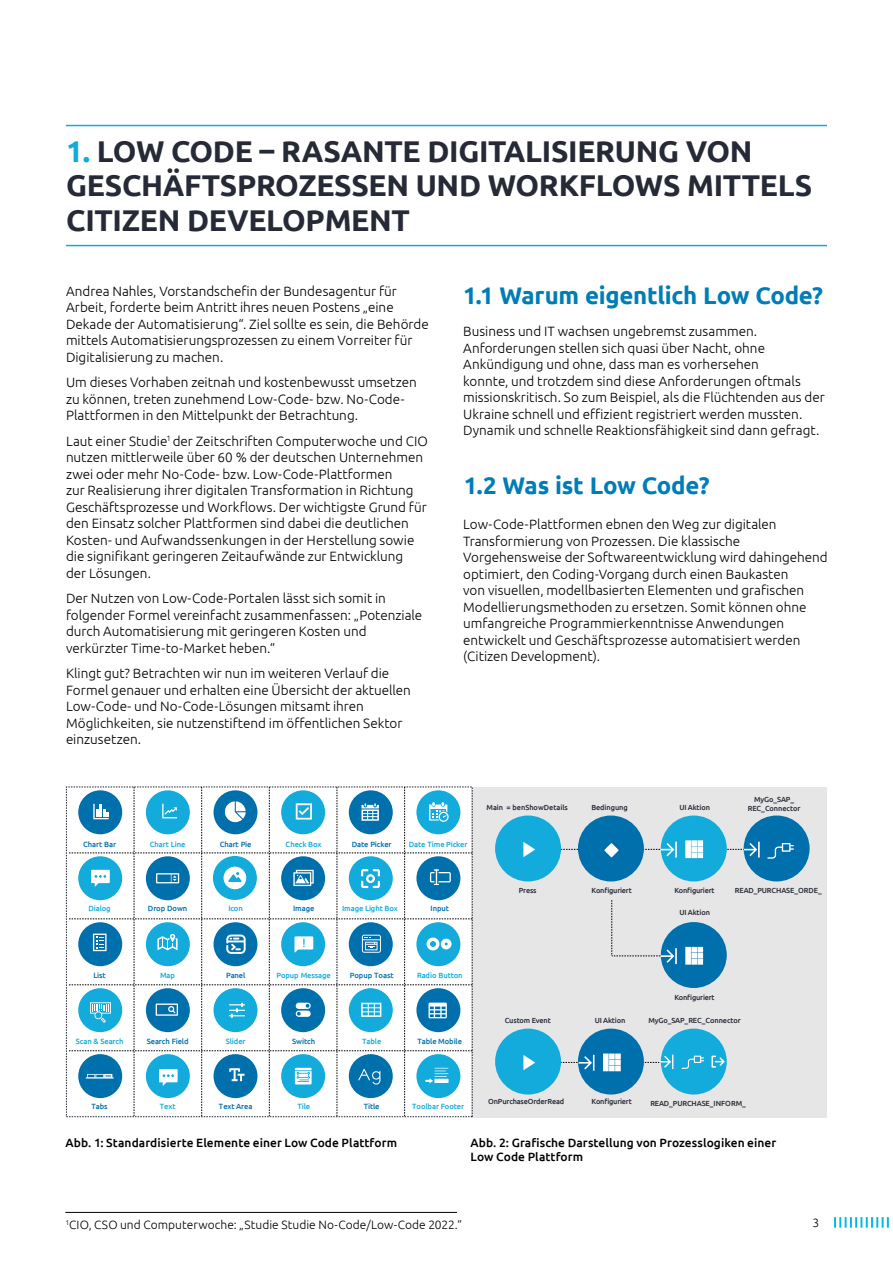
<style>
.page{position:relative;width:893px;height:1263px;background:#fff}
.page>*{position:absolute;margin:0;border:0;box-sizing:border-box;transform-origin:0 0}
.t1{font:700 30px/34.5px "Ubuntu";letter-spacing:-.01em;color:#262936}
.t2{font:700 24px "Ubuntu";letter-spacing:-.01em;color:#007db7}
.t3{font:300 13.5px/16.5px "Ubuntu";color:#000}
.t4{font:500 12px/14.4px "Ubuntu";letter-spacing:.005em;color:#000}
.t5{font:300 12px "Ubuntu";letter-spacing:.005em;color:#000}
.t6{font:500 7.65px "Ubuntu";letter-spacing:-.015em;color:#12abdb}
.t7{font:500 7.65px "Ubuntu";letter-spacing:-.015em;color:#0070ad}
.t8{font:500 7.35px/8.9px "Ubuntu";letter-spacing:-.02em;color:#262936;text-align:center}
.t9{font:500 7.35px "Ubuntu";color:#262936}
.s1{color:#12abdb}
</style>
<div class="page">
<svg style="left:834px;top:1217px;width:55px;height:10px"></svg>
<div style="left:472px;top:787px;width:355px;height:330px;background:#e6e6e6"></div>
<svg style="left:68px;top:787px;width:404px;height:330px"></svg>
<div style="left:495px;top:815px;width:66px;height:66px;background:#12abdb;border-radius:50%"></div>
<div style="left:578px;top:815px;width:66px;height:66px;background:#0070ad;border-radius:50%"></div>
<div style="left:661px;top:815px;width:66px;height:66px;background:#12abdb;border-radius:50%"></div>
<div style="left:495px;top:1028px;width:66px;height:66px;background:#12abdb;border-radius:50%"></div>
<div style="left:578px;top:1028px;width:66px;height:66px;background:#0070ad;border-radius:50%"></div>
<div style="left:661px;top:1028px;width:66px;height:66px;background:#12abdb;border-radius:50%"></div>
<div style="left:661px;top:922px;width:66px;height:66px;background:#0070ad;border-radius:50%"></div>
<div style="left:744px;top:815px;width:66px;height:66px;background:#0070ad;border-radius:50%"></div>
<svg style="left:611px;top:900px;width:92px;height:65px"></svg>
<svg style="left:523px;top:840px;width:271px;height:19px"></svg>
<svg style="left:711px;top:1055px;width:14px;height:13px"></svg>
<svg style="left:523px;top:1053px;width:181px;height:18px"></svg>
<hr style="left:66px;top:125px;width:761px;height:1px;background:#12abdb">
<hr style="left:66px;top:245px;width:761px;height:1px;background:#12abdb">
<hr style="left:65px;top:1212px;width:392px;height:1px;background:#000">
<h1 class="t1" style="left:66px;top:134px;width:748px"><span class="s1">1.</span> LOW CODE – RASANTE DIGITALISIERUNG VON<br>GESCHÄFTSPROZESSEN UND WORKFLOWS MITTELS<br>CITIZEN DEVELOPMENT</h1>
<p class="t3" style="left:66px;top:282px;width:364px">Andrea Nahles, Vorstandschefin der Bundesagentur für Arbeit, forderte beim Antritt ihres neuen Postens „eine Dekade der Automatisierung“. Ziel sollte es sein, die Behörde mittels Automatisierungsprozessen zu einem Vorreiter für Digitalisierung zu machen.</p>
<p class="t3" style="left:66px;top:374px;width:352px">Um dieses Vorhaben zeitnah und kostenbewusst umsetzen zu können, treten zunehmend Low-Code- bzw. No-Code-<br>Plattformen in den Mittelpunkt der Betrachtung.</p>
<p class="t3" style="left:66px;top:432px;width:363px">Laut einer Studie<sup>1</sup> der Zeitschriften Computerwoche und CIO nutzen mittlerweile über 60 % der deutschen Unternehmen zwei oder mehr No-Code- bzw. Low-Code-Plattformen<br>zur Realisierung ihrer digitalen Transformation in Richtung Geschäftsprozesse und Workflows. Der wichtigste Grund für den Einsatz solcher Plattformen sind dabei die deutlichen Kosten- und Aufwandssenkungen in der Herstellung sowie die signifikant geringeren Zeitaufwände zur Entwicklung<br>der Lösungen.</p>
<p class="t3" style="left:66px;top:590px;width:358px">Der Nutzen von Low-Code-Portalen lässt sich somit in folgender Formel vereinfacht zusammenfassen: „Potenziale durch Automatisierung mit geringeren Kosten und verkürzter Time-to-Market heben.“</p>
<p class="t3" style="left:66px;top:665px;width:346px">Klingt gut? Betrachten wir nun im weiteren Verlauf die Formel genauer und erhalten eine Übersicht der aktuellen Low-Code- und No-Code-Lösungen mitsamt ihren Möglichkeiten, sie nutzenstiftend im öffentlichen Sektor einzusetzen.</p>
<h2 class="t2" style="left:463px;top:281px;width:362px">1.1 Warum eigentlich Low Code?</h2>
<p class="t3" style="left:463px;top:323px;width:363px">Business und IT wachsen ungebremst zusammen.<br>Anforderungen stellen sich quasi über Nacht, ohne Ankündigung und ohne, dass man es vorhersehen<br>konnte, und trotzdem sind diese Anforderungen oftmals missionskritisch. So zum Beispiel, als die Flüchtenden aus der Ukraine schnell und effizient registriert werden mussten.<br>Dynamik und schnelle Reaktionsfähigkeit sind dann gefragt.</p>
<h2 class="t2" style="left:464px;top:471px;width:247px">1.2 Was ist Low Code?</h2>
<p class="t3" style="left:463px;top:516px;width:366px">Low-Code-Plattformen ebnen den Weg zur digitalen Transformierung von Prozessen. Die klassische Vorgehensweise der Softwareentwicklung wird dahingehend optimiert, den Coding-Vorgang durch einen Baukasten<br>von visuellen, modellbasierten Elementen und grafischen Modellierungsmethoden zu ersetzen. Somit können ohne umfangreiche Programmierkenntnisse Anwendungen entwickelt und Geschäftsprozesse automatisiert werden (Citizen Development).</p>
<p class="t9" style="left:487px;top:803px;width:83px">Main = benShowDetails</p>
<p class="t8" style="left:591px;top:803px;width:38px">Bedingung</p>
<p class="t8" style="left:679px;top:803px;width:32px">UI Aktion</p>
<p class="t8" style="left:748px;top:794px;width:54px">MyGo_SAP_<br>REC_Connector</p>
<p class="t7" style="left:83px;top:839px;width:34px">Chart Bar</p>
<p class="t6" style="left:150px;top:839px;width:37px">Chart Line</p>
<p class="t7" style="left:220px;top:839px;width:33px">Chart Pie</p>
<p class="t6" style="left:286px;top:839px;width:37px">Check Box</p>
<p class="t7" style="left:352px;top:839px;width:41px">Date Picker</p>
<p class="t6" style="left:409px;top:839px;width:60px">Date Time Picker</p>
<p class="t6" style="left:88px;top:904px;width:24px">Dialog</p>
<p class="t7" style="left:148px;top:904px;width:41px">Drop Down</p>
<p class="t6" style="left:228px;top:904px;width:16px">Icon</p>
<p class="t7" style="left:293px;top:904px;width:23px">Image</p>
<p class="t6" style="left:342px;top:904px;width:57px">Image Light Box</p>
<p class="t7" style="left:431px;top:904px;width:20px">Input</p>
<p class="t8" style="left:519px;top:886px;width:19px">Press</p>
<p class="t8" style="left:591px;top:886px;width:42px">Konfiguriert</p>
<p class="t8" style="left:674px;top:886px;width:42px">Konfiguriert</p>
<p class="t8" style="left:679px;top:908px;width:32px">UI Aktion</p>
<p class="t8" style="left:735px;top:886px;width:88px">READ_PURCHASE_ORDE_</p>
<p class="t7" style="left:93px;top:970px;width:14px">List</p>
<p class="t6" style="left:160px;top:970px;width:17px">Map</p>
<p class="t7" style="left:226px;top:970px;width:21px">Panel</p>
<p class="t6" style="left:276px;top:970px;width:56px">Popup Message</p>
<p class="t7" style="left:350px;top:970px;width:45px">Popup Toast</p>
<p class="t6" style="left:417px;top:970px;width:47px">Radio Button</p>
<p class="t6" style="left:76px;top:1036px;width:49px">Scan &amp; Search</p>
<p class="t7" style="left:147px;top:1036px;width:43px">Search Field</p>
<p class="t6" style="left:226px;top:1036px;width:21px">Slider</p>
<p class="t7" style="left:292px;top:1036px;width:24px">Switch</p>
<p class="t6" style="left:362px;top:1036px;width:21px">Table</p>
<p class="t7" style="left:417px;top:1036px;width:46px">Table Mobile</p>
<p class="t7" style="left:91px;top:1101px;width:18px">Tabs</p>
<p class="t6" style="left:160px;top:1101px;width:17px">Text</p>
<p class="t7" style="left:219px;top:1101px;width:35px">Text Area</p>
<p class="t6" style="left:297px;top:1101px;width:14px">Tile</p>
<p class="t7" style="left:364px;top:1101px;width:17px">Title</p>
<p class="t6" style="left:412px;top:1101px;width:53px">Toolbar Footer</p>
<p class="t8" style="left:505px;top:1016px;width:48px">Custom Event</p>
<p class="t8" style="left:488px;top:1097px;width:78px">OnPurchaseOrderRead</p>
<p class="t8" style="left:595px;top:1016px;width:32px">UI Aktion</p>
<p class="t8" style="left:674px;top:992px;width:42px">Konfiguriert</p>
<p class="t8" style="left:648px;top:1016px;width:94px">MyGo_SAP_REC_Connector</p>
<p class="t8" style="left:591px;top:1097px;width:42px">Konfiguriert</p>
<p class="t8" style="left:650px;top:1099px;width:97px">READ_PURCHASE_INFORM_</p>
<p class="t4" style="left:65px;top:1135px;width:333px">Abb. 1: Standardisierte Elemente einer Low Code Plattform</p>
<p class="t4" style="left:470px;top:1135px;width:307px">Abb. 2: Grafische Darstellung von Prozesslogiken einer<br>Low Code Plattform</p>
<p class="t5" style="left:65px;top:1218px;width:398px"><sup>1</sup>CIO, CSO und Computerwoche: „Studie Studie No-Code/Low-Code 2022.”</p>
<p class="t5" style="left:812px;top:1216px;width:8px">3</p>
</div>
